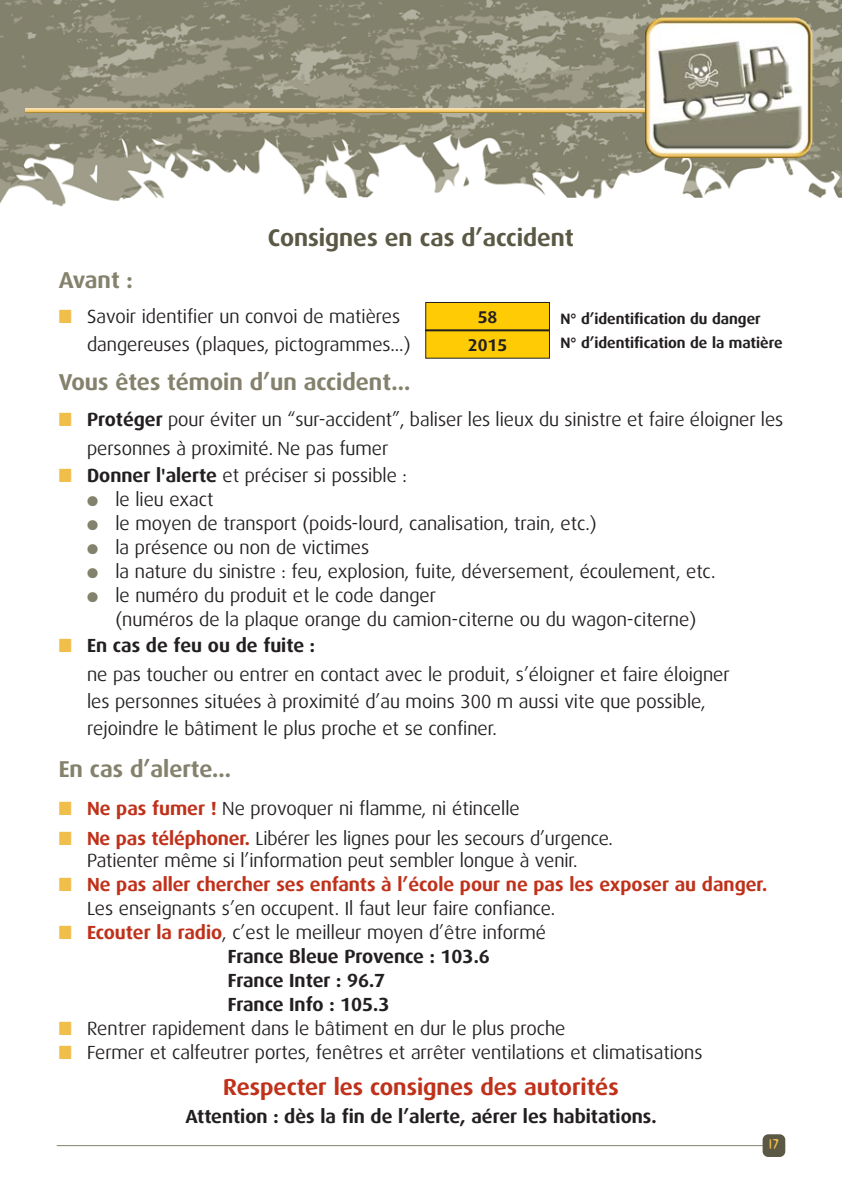
<style>
.page{position:relative;width:842px;height:1191px;background:#fff}
.page>*{position:absolute;margin:0;border:0;box-sizing:border-box;transform-origin:0 0}
.t1{font:700 24px "Dax Wide";color:#5b5945;scale:.9 1}
.t2{font:700 23px "Dax Wide";color:#84826d;scale:.9 1}
.t3{font:700 23px "Dax Wide";color:#bf311a;scale:.9 1}
.t4{font:19px/29px "Dax Wide";color:#231f20;scale:.9 1}
.t5{font:700 19px/24px "Dax Wide";color:#231f20;scale:.9 1}
.t6{font:700 19px/24px "Dax Wide";color:#bf311a;scale:.9 1}
.t7{font:700 17px/28.4px "Dax Wide";color:#231f20;text-align:center;scale:.9 1}
.t8{font:16px "Vision";color:#f0be4a}
.t9{font:700 15px/24px "Dax Wide";color:#231f20;scale:.9 1}
.s1{color:#f0be4a}
.s2{font-weight:700}
.s3{color:#84826d}
.s4{font-weight:700;color:#bf311a}
.s5{font-weight:400;color:#231f20}
.s6{color:#bf311a}
.s7{font-weight:400}
</style>
<div class="page">
<img style="left:0;top:0;width:842px;height:207px">
<img style="left:26px;top:108px;width:619px;height:4px">
<img style="left:645px;top:18px;width:167px;height:140px">
<hr style="left:57px;top:1145px;width:728px;height:1px;background:#84826d">
<div style="left:763px;top:1134px;width:22px;height:23px;background:#5b5945;border-radius:6px"></div>
<div style="left:426px;top:302px;width:123px;height:56px;background:#ffcb04"></div>
<div style="left:425px;top:302px;width:125px;height:57px;border:1px solid #231f20"></div>
<hr style="left:425px;top:329px;width:125px;height:2px;background:#231f20">
<p class="t1" style="left:268px;top:227px;width:341px">Consignes en cas d’accident</p>
<p class="t2" style="left:59px;top:270px;width:84px">Avant :</p>
<p class="t4" style="left:87px;top:303px;width:361px;text-indent:-28px"><span class="s1">■</span> Savoir identifier un convoi de matières dangereuses (plaques, pictogrammes…)</p>
<p class="t2" style="left:59px;top:372px;width:392px">Vous êtes témoin d’un accident...</p>
<p class="t4" style="left:87px;top:406px;width:775px;text-indent:-28px"><span class="s1">■</span> <span class="s2">Protéger</span> pour éviter un “sur-accident”, baliser les lieux du sinistre et faire éloigner les personnes à proximité. Ne pas fumer</p>
<p class="t4" style="left:59px;top:462px;width:388px"><span class="s1">■</span> <span class="s2">Donner l'alerte</span> et préciser si possible :</p>
<p class="t4" style="left:87px;top:486px;width:142px"><span class="s3">●</span> le lieu exact</p>
<p class="t4" style="left:87px;top:510px;width:568px"><span class="s3">●</span> le moyen de transport (poids-lourd, canalisation, train, etc.)</p>
<p class="t4" style="left:87px;top:534px;width:315px"><span class="s3">●</span> la présence ou non de victimes</p>
<p class="t4" style="left:87px;top:558px;width:700px"><span class="s3">●</span> la nature du sinistre : feu, explosion, fuite, déversement, écoulement, etc.</p>
<p class="t4" style="left:115px;top:584px;width:647px;line-height:24px;text-indent:-28px"><span class="s3">●</span> le numéro du produit et le code danger<br>(numéros de la plaque orange du camion-citerne ou du wagon-citerne)</p>
<p class="t4" style="left:87px;top:632px;width:715px;text-indent:-28px"><span class="s1">■</span> <span class="s2">En cas de feu ou de fuite :<br></span>ne pas toucher ou entrer en contact avec le produit, s’éloigner et faire éloigner</p>
<p class="t4" style="left:87px;top:689px;width:689px;line-height:26.6px">les personnes situées à proximité d’au moins 300 m aussi vite que possible, rejoindre le bâtiment le plus proche et se confiner.</p>
<p class="t2" style="left:59px;top:759px;width:193px">En cas d’alerte...</p>
<p class="t4" style="left:59px;top:795px;width:514px"><span class="s1">■</span> <span class="s4">Ne pas fumer !</span> Ne provoquer ni flamme, ni étincelle</p>
<p class="t4" style="left:59px;top:829px;width:617px;line-height:22px;text-align:center"><span class="s1">■</span> <span class="s4">Ne pas téléphoner.</span> Libérer les lignes pour les secours d’urgence.<br>Patienter même si l’information peut sembler longue à venir.</p>
<p class="t6" style="left:87px;top:874px;width:757px;text-indent:-28px"><span class="s1">■</span> Ne pas aller chercher ses enfants à l’école pour ne pas les exposer au danger.<br><span class="s5">Les enseignants s’en occupent. Il faut leur faire confiance.</span></p>
<p class="t5" style="left:228px;top:922px;width:355px;text-indent:-169px"><span class="s1">■</span> <span class="s6">Ecouter la radio</span><span class="s7">, c’est le meilleur moyen d’être informé<br></span>France Bleue Provence : 103.6<br>France Inter : 96.7<br>France Info : 105.3</p>
<p class="t4" style="left:59px;top:1015px;width:564px"><span class="s1">■</span> Rentrer rapidement dans le bâtiment en dur le plus proche</p>
<p class="t4" style="left:59px;top:1039px;width:717px"><span class="s1">■</span> Fermer et calfeutrer portes, fenêtres et arrêter ventilations et climatisations</p>
<p class="t3" style="left:223px;top:1077px;width:441px">Respecter les consignes des autorités</p>
<p class="t5" style="left:185px;top:1106px;width:525px">Attention : dès la fin de l’alerte, aérer les habitations.</p>
<p class="t7" style="left:468px;top:304px;width:45px">58<br>2015</p>
<p class="t9" style="left:560px;top:307px;width:248px">N° d’identification du danger<br>N° d’identification de la matière</p>
<p class="t8" style="left:769px;top:1138px;width:12px">17</p>
</div>
